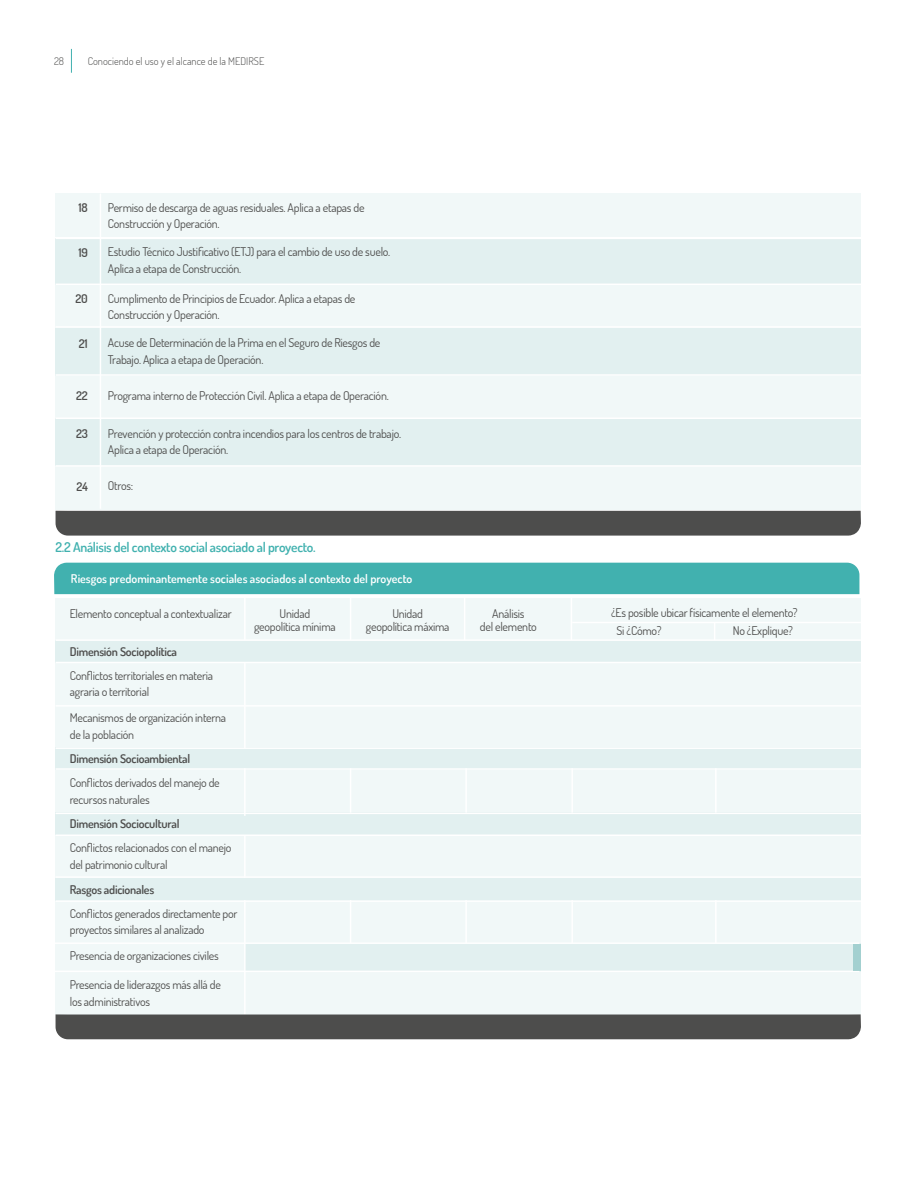
<style>
.page{position:relative;width:915px;height:1191px;background:#fff}
.page>*{position:absolute;margin:0;border:0;box-sizing:border-box;transform-origin:0 0}
.t1{font:600 13.5px "Dosis";letter-spacing:-.02em;color:#41b1af}
.t2{font:12px/16.5px "Dosis";letter-spacing:-.02em;color:#4d4d4c}
.t3{font:600 12px "Dosis";letter-spacing:-.02em;color:#4d4d4c}
.t4{font:600 12px "Dosis";color:#fff}
.t5{font:300 10.5px "Dosis";color:#4d4d4c}
</style>
<div class="page">
<svg style="left:71px;top:49px;width:1px;height:24px"></svg>
<div style="left:54px;top:562px;width:805px;height:32px;background:#41b1af"></div>
<div style="left:56px;top:193px;width:804px;height:44px;background:#f1f8f8"></div>
<div style="left:56px;top:284px;width:804px;height:44px;background:#f1f8f8"></div>
<div style="left:56px;top:375px;width:804px;height:43px;background:#f1f8f8"></div>
<div style="left:56px;top:466px;width:804px;height:43px;background:#f1f8f8"></div>
<div style="left:56px;top:238px;width:804px;height:46px;background:#e2f0f0"></div>
<div style="left:56px;top:328px;width:804px;height:47px;background:#e2f0f0"></div>
<div style="left:56px;top:418px;width:804px;height:48px;background:#e2f0f0"></div>
<div style="left:56px;top:598px;width:804px;height:42px;background:#f1f8f8"></div>
<div style="left:56px;top:663px;width:804px;height:42px;background:#f1f8f8"></div>
<div style="left:56px;top:770px;width:804px;height:42px;background:#f1f8f8"></div>
<div style="left:56px;top:835px;width:804px;height:42px;background:#f1f8f8"></div>
<div style="left:56px;top:901px;width:804px;height:42px;background:#f1f8f8"></div>
<div style="left:56px;top:944px;width:804px;height:70px;background:#f1f8f8"></div>
<div style="left:244px;top:943px;width:616px;height:29px;background:#e2f0f0"></div>
<div style="left:56px;top:705px;width:804px;height:42px;background:#f1f8f8"></div>
<div style="left:56px;top:640px;width:804px;height:22px;background:#e2f0f0"></div>
<div style="left:56px;top:747px;width:804px;height:22px;background:#e2f0f0"></div>
<div style="left:56px;top:812px;width:804px;height:23px;background:#e2f0f0"></div>
<div style="left:56px;top:878px;width:804px;height:22px;background:#e2f0f0"></div>
<hr style="left:100px;top:193px;width:1px;height:316px;background:#fff">
<hr style="left:56px;top:238px;width:806px;height:1px;background:#fff">
<hr style="left:56px;top:283px;width:806px;height:2px;background:#fff">
<hr style="left:56px;top:326px;width:806px;height:2px;background:#fff">
<hr style="left:56px;top:374px;width:806px;height:2px;background:#fff">
<hr style="left:56px;top:417px;width:806px;height:2px;background:#fff">
<hr style="left:56px;top:465px;width:806px;height:2px;background:#fff">
<hr style="left:56px;top:639px;width:804px;height:2px;background:#fff">
<hr style="left:56px;top:705px;width:804px;height:1px;background:#fff">
<hr style="left:56px;top:747px;width:804px;height:2px;background:#fff">
<hr style="left:56px;top:768px;width:804px;height:1px;background:#fff">
<hr style="left:56px;top:812px;width:804px;height:2px;background:#fff">
<hr style="left:56px;top:834px;width:804px;height:2px;background:#fff">
<hr style="left:56px;top:876px;width:804px;height:1px;background:#fff">
<hr style="left:56px;top:900px;width:804px;height:2px;background:#fff">
<hr style="left:54px;top:942px;width:805px;height:2px;background:#fff">
<hr style="left:54px;top:970px;width:805px;height:2px;background:#fff">
<hr style="left:244px;top:597px;width:1px;height:43px;background:#fff">
<hr style="left:244px;top:662px;width:1px;height:87px;background:#fff">
<hr style="left:244px;top:768px;width:1px;height:48px;background:#fff">
<hr style="left:350px;top:768px;width:1px;height:44px;background:#fff">
<hr style="left:465px;top:768px;width:1px;height:44px;background:#fff">
<hr style="left:571px;top:768px;width:1px;height:44px;background:#fff">
<hr style="left:714px;top:768px;width:2px;height:44px;background:#fff">
<hr style="left:244px;top:835px;width:1px;height:42px;background:#fff">
<hr style="left:244px;top:900px;width:1px;height:114px;background:#fff">
<hr style="left:350px;top:900px;width:1px;height:43px;background:#fff">
<hr style="left:465px;top:900px;width:1px;height:43px;background:#fff">
<hr style="left:571px;top:900px;width:1px;height:43px;background:#fff">
<hr style="left:714px;top:900px;width:2px;height:43px;background:#fff">
<hr style="left:350px;top:597px;width:1px;height:43px;background:#fff">
<hr style="left:463px;top:597px;width:2px;height:43px;background:#fff">
<hr style="left:570px;top:597px;width:2px;height:43px;background:#fff">
<hr style="left:572px;top:622px;width:288px;height:1px;background:#fff">
<svg style="left:714px;top:623px;width:1px;height:16px"></svg>
<div style="left:853px;top:944px;width:7px;height:26px;background:#a3d0d0"></div>
<div style="left:55px;top:1014px;width:805px;height:25px;background:#4d4d4c"></div>
<div style="left:55px;top:511px;width:805px;height:24px;background:#4d4d4c"></div>
<p class="t5" style="left:54px;top:54px;width:12px">28</p>
<p class="t5" style="left:88px;top:54px;width:178px">Conociendo el uso y el alcance de la MEDIRSE</p>
<p class="t3" style="left:79px;top:200px;width:11px">18</p>
<p class="t2" style="left:108px;top:199px;width:258px">Permiso de descarga de aguas residuales. Aplica a etapas de<br>Construcción y Operación.</p>
<p class="t3" style="left:78px;top:244px;width:11px">19</p>
<p class="t2" style="left:108px;top:243px;width:284px">Estudio Técnico Justificativo (ETJ) para el cambio de uso de suelo.<br>Aplica a etapa de Construcción.</p>
<p class="t3" style="left:75px;top:291px;width:14px">20</p>
<p class="t2" style="left:108px;top:290px;width:249px">Cumplimento de Principios de Ecuador. Aplica a etapas de<br>Construcción y Operación.</p>
<p class="t3" style="left:79px;top:335px;width:10px">21</p>
<p class="t2" style="left:108px;top:334px;width:274px">Acuse de Determinación de la Prima en el Seguro de Riesgos de<br>Trabajo. Aplica a etapa de Operación.</p>
<p class="t3" style="left:76px;top:388px;width:13px">22</p>
<p class="t2" style="left:108px;top:386px;width:282px">Programa interno de Protección Civil. Aplica a etapa de Operación.</p>
<p class="t3" style="left:76px;top:426px;width:13px">23</p>
<p class="t2" style="left:108px;top:425px;width:295px">Prevención y protección contra incendios para los centros de trabajo.<br>Aplica a etapa de Operación.</p>
<p class="t3" style="left:77px;top:479px;width:13px">24</p>
<p class="t2" style="left:108px;top:477px;width:27px">Otros:</p>
<p class="t1" style="left:56px;top:538px;width:261px">2.2 Análisis del contexto social asociado al proyecto.</p>
<p class="t4" style="left:71px;top:571px;width:343px">Riesgos predominantemente sociales asociados al contexto del proyecto</p>
<p class="t2" style="left:70px;top:605px;width:163px">Elemento conceptual a contextualizar</p>
<p class="t3" style="left:70px;top:643px;width:109px">Dimensión Sociopolítica</p>
<p class="t2" style="left:70px;top:666px;width:145px">Conflictos territoriales en materia agraria o territorial</p>
<p class="t2" style="left:70px;top:709px;width:158px">Mecanismos de organización interna de la población</p>
<p class="t3" style="left:70px;top:751px;width:122px">Dimensión Socioambiental</p>
<p class="t2" style="left:70px;top:774px;width:151px">Conflictos derivados del manejo de recursos naturales</p>
<p class="t2" style="left:70px;top:839px;width:163px">Conflictos relacionados con el manejo del patrimonio cultural</p>
<p class="t2" style="left:70px;top:904px;width:169px">Conflictos generados directamente por proyectos similares al analizado</p>
<p class="t3" style="left:70px;top:816px;width:111px">Dimensión Sociocultural</p>
<p class="t3" style="left:70px;top:881px;width:86px">Rasgos adicionales</p>
<p class="t2" style="left:70px;top:947px;width:150px">Presencia de organizaciones civiles</p>
<p class="t2" style="left:70px;top:976px;width:152px">Presencia de liderazgos más allá de los administrativos</p>
<p class="t2" style="left:254px;top:606px;width:83px;line-height:13.5px;text-align:center">Unidad<br>geopolítica mínima</p>
<p class="t2" style="left:366px;top:606px;width:85px;line-height:13.5px;text-align:center">Unidad<br>geopolítica máxima</p>
<p class="t2" style="left:479px;top:606px;width:58px;line-height:13.5px;text-align:center">Análisis<br>del elemento</p>
<p class="t2" style="left:611px;top:604px;width:188px">¿Es posible ubicar físicamente el elemento?</p>
<p class="t2" style="left:616px;top:622px;width:46px">Si ¿Cómo?</p>
<p class="t2" style="left:732px;top:622px;width:62px">No ¿Explique?</p>
</div>
